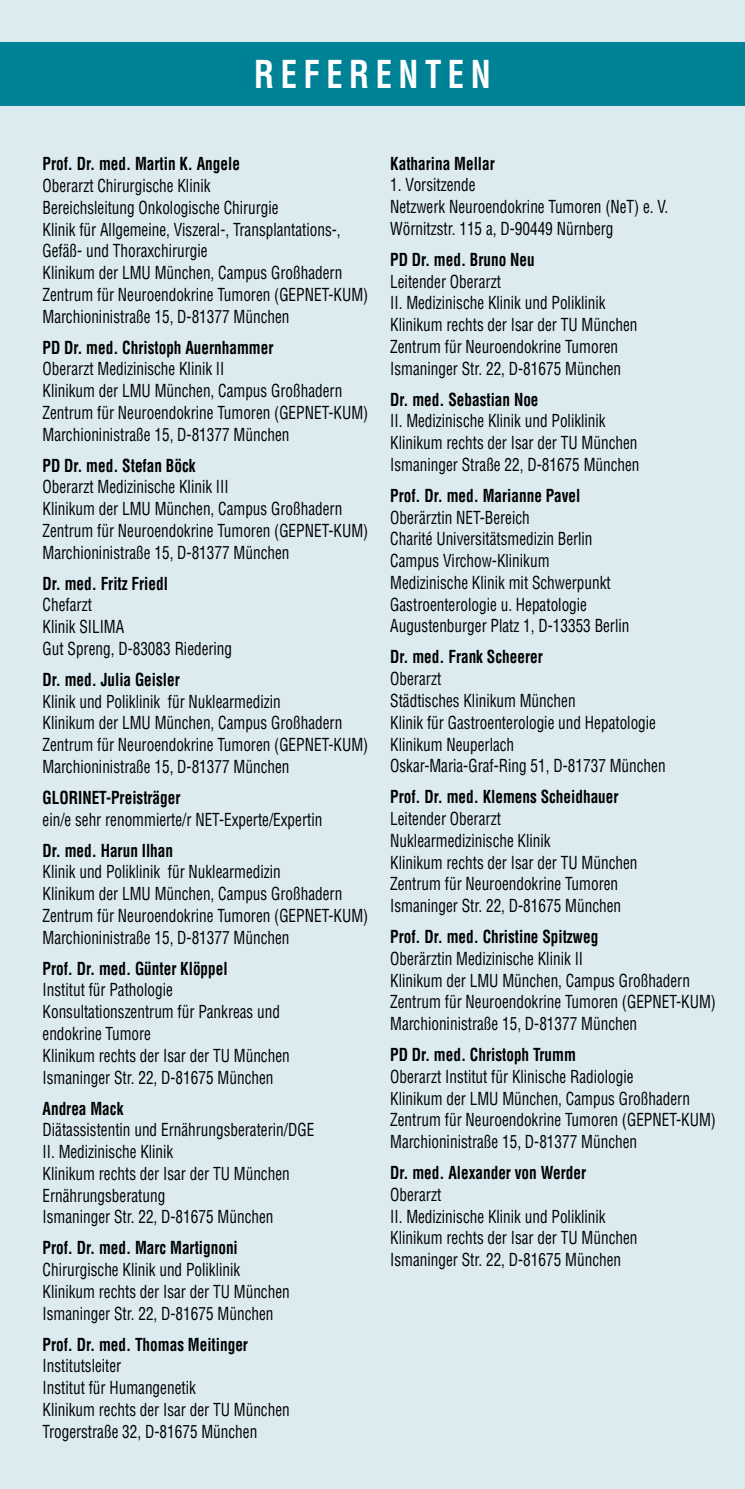
<style>
.page{position:relative;width:745px;height:1489px;background:#fff}
.page>*{position:absolute;margin:0;border:0;box-sizing:border-box;transform-origin:0 0}
.t1{font:700 condensed 37.5px "Helvetica";letter-spacing:.2em;color:#fff;scale:.87 1}
.t2{font:condensed 17.5px/21.8px "Helvetica";color:#000;scale:.87 1}
.t3{font:700 condensed 17.5px "Helvetica";color:#000;scale:.87 1}
</style>
<div class="page">
<div style="left:0;top:0;width:744px;height:1488px;background:#dbebf0"></div>
<div style="left:0;top:43px;width:744px;height:63px;background:#008296"></div>
<h1 class="t1" style="left:254px;top:51px;width:273px">REFERENTEN</h1>
<p class="t3" style="left:43px;top:153px;width:228px">Prof. Dr. med. Martin K. Angele</p>
<p class="t2" style="left:43px;top:174px;width:375px">Oberarzt Chirurgische Klinik<br>Bereichsleitung Onkologische Chirurgie<br>Klinik für Allgemeine, Viszeral-, Transplantations-, Gefäß- und Thoraxchirurgie<br>Klinikum der LMU München, Campus Großhadern Zentrum für Neuroendokrine Tumoren (GEPNET-KUM)<br>Marchioninistraße 15, D-81377 München</p>
<p class="t3" style="left:43px;top:336px;width:267px">PD Dr. med. Christoph Auernhammer</p>
<p class="t2" style="left:43px;top:358px;width:375px">Oberarzt Medizinische Klinik II<br>Klinikum der LMU München, Campus Großhadern Zentrum für Neuroendokrine Tumoren (GEPNET-KUM)<br>Marchioninistraße 15, D-81377 München</p>
<p class="t3" style="left:43px;top:454px;width:177px">PD Dr. med. Stefan Böck</p>
<p class="t2" style="left:43px;top:476px;width:375px">Oberarzt Medizinische Klinik III<br>Klinikum der LMU München, Campus Großhadern Zentrum für Neuroendokrine Tumoren (GEPNET-KUM)<br>Marchioninistraße 15, D-81377 München</p>
<p class="t3" style="left:43px;top:572px;width:146px">Dr. med. Fritz Friedl</p>
<p class="t2" style="left:43px;top:594px;width:219px">Chefarzt<br>Klinik SILIMA<br>Gut Spreng, D-83083 Riedering</p>
<p class="t3" style="left:43px;top:669px;width:159px">Dr. med. Julia Geisler</p>
<p class="t2" style="left:43px;top:690px;width:375px">Klinik und Poliklinik für Nuklearmedizin<br>Klinikum der LMU München, Campus Großhadern Zentrum für Neuroendokrine Tumoren (GEPNET-KUM)<br>Marchioninistraße 15, D-81377 München</p>
<p class="t3" style="left:43px;top:787px;width:160px">GLORINET-Preisträger</p>
<p class="t2" style="left:43px;top:808px;width:323px">ein/e sehr renommierte/r NET-Experte/Expertin</p>
<p class="t3" style="left:43px;top:839px;width:151px">Dr. med. Harun Ilhan</p>
<p class="t2" style="left:43px;top:860px;width:375px">Klinik und Poliklinik für Nuklearmedizin<br>Klinikum der LMU München, Campus Großhadern Zentrum für Neuroendokrine Tumoren (GEPNET-KUM)<br>Marchioninistraße 15, D-81377 München</p>
<p class="t3" style="left:43px;top:957px;width:214px">Prof. Dr. med. Günter Klöppel</p>
<p class="t2" style="left:43px;top:978px;width:285px">Institut für Pathologie<br>Konsultationszentrum für Pankreas und endokrine Tumore<br>Klinikum rechts der Isar der TU München<br>Ismaninger Str. 22, D-81675 München</p>
<p class="t3" style="left:43px;top:1097px;width:94px">Andrea Mack</p>
<p class="t2" style="left:43px;top:1118px;width:313px">Diätassistentin und Ernährungsberaterin/DGE II. Medizinische Klinik<br>Klinikum rechts der Isar der TU München Ernährungsberatung<br>Ismaninger Str. 22, D-81675 München</p>
<p class="t3" style="left:43px;top:1237px;width:226px">Prof. Dr. med. Marc Martignoni</p>
<p class="t2" style="left:43px;top:1258px;width:285px">Chirurgische Klinik und Poliklinik<br>Klinikum rechts der Isar der TU München<br>Ismaninger Str. 22, D-81675 München</p>
<p class="t3" style="left:43px;top:1333px;width:237px">Prof. Dr. med. Thomas Meitinger</p>
<p class="t2" style="left:43px;top:1354px;width:285px">Institutsleiter<br>Institut für Humangenetik<br>Klinikum rechts der Isar der TU München<br>Trogerstraße 32, D-81675 München</p>
<p class="t3" style="left:390px;top:152px;width:122px">Katharina Mellar</p>
<p class="t2" style="left:390px;top:174px;width:321px">1. Vorsitzende<br>Netzwerk Neuroendokrine Tumoren (NeT) e. V.<br>Wörnitzstr. 115 a, D-90449 Nürnberg</p>
<p class="t3" style="left:390px;top:249px;width:167px">PD Dr. med. Bruno Neu</p>
<p class="t2" style="left:390px;top:270px;width:285px">Leitender Oberarzt<br>II. Medizinische Klinik und Poliklinik Klinikum rechts der Isar der TU München Zentrum für Neuroendokrine Tumoren Ismaninger Str. 22, D-81675 München</p>
<p class="t3" style="left:390px;top:388px;width:172px">Dr. med. Sebastian Noe</p>
<p class="t2" style="left:390px;top:410px;width:288px">II. Medizinische Klinik und Poliklinik<br>Klinikum rechts der Isar der TU München<br>Ismaninger Straße 22, D-81675 München</p>
<p class="t3" style="left:390px;top:485px;width:220px">Prof. Dr. med. Marianne Pavel</p>
<p class="t2" style="left:390px;top:506px;width:276px">Oberärztin NET-Bereich<br>Charité Universitätsmedizin Berlin Campus Virchow-Klinikum Medizinische Klinik mit Schwerpunkt Gastroenterologie u. Hepatologie Augustenburger Platz 1, D-13353 Berlin</p>
<p class="t3" style="left:390px;top:646px;width:177px">Dr. med. Frank Scheerer</p>
<p class="t2" style="left:390px;top:667px;width:318px">Oberarzt<br>Städtisches Klinikum München<br>Klinik für Gastroenterologie und Hepatologie<br>Klinikum Neuperlach<br>Oskar-Maria-Graf-Ring 51, D-81737 München</p>
<p class="t3" style="left:390px;top:786px;width:264px">Prof. Dr. med. Klemens Scheidhauer</p>
<p class="t2" style="left:390px;top:807px;width:285px">Leitender Oberarzt<br>Nuklearmedizinische Klinik<br>Klinikum rechts der Isar der TU München<br>Zentrum für Neuroendokrine Tumoren<br>Ismaninger Str. 22, D-81675 München</p>
<p class="t3" style="left:390px;top:926px;width:240px">Prof. Dr. med. Christine Spitzweg</p>
<p class="t2" style="left:390px;top:947px;width:375px">Oberärztin Medizinische Klinik II<br>Klinikum der LMU München, Campus Großhadern Zentrum für Neuroendokrine Tumoren (GEPNET-KUM)<br>Marchioninistraße 15, D-81377 München</p>
<p class="t3" style="left:390px;top:1044px;width:215px">PD Dr. med. Christoph Trumm</p>
<p class="t2" style="left:390px;top:1065px;width:375px">Oberarzt Institut für Klinische Radiologie<br>Klinikum der LMU München, Campus Großhadern Zentrum für Neuroendokrine Tumoren (GEPNET-KUM)<br>Marchioninistraße 15, D-81377 München</p>
<p class="t3" style="left:390px;top:1161px;width:226px">Dr. med. Alexander von Werder</p>
<p class="t2" style="left:390px;top:1183px;width:285px">Oberarzt<br>II. Medizinische Klinik und Poliklinik<br>Klinikum rechts der Isar der TU München<br>Ismaninger Str. 22, D-81675 München</p>
</div>
